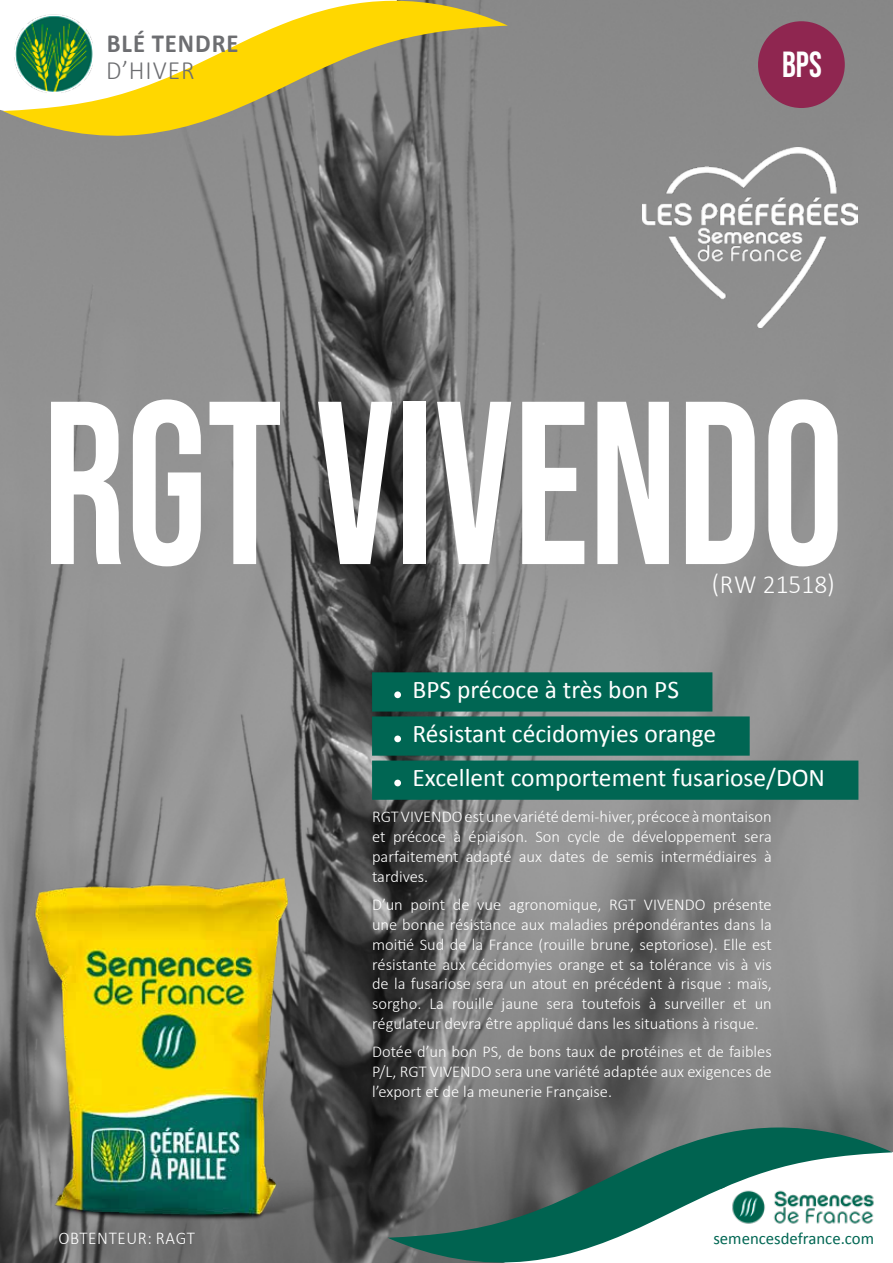
<style>
.page{position:relative;width:893px;height:1263px;background:#fff}
.page>*{position:absolute;margin:0;border:0;box-sizing:border-box;transform-origin:0 0}
.t1{font:231.9px "Bebas Neue";color:#fff;scale:.89 1}
.t2{font:36.15px "Bebas Neue";color:#fff;scale:.94 1}
.t3{font:300 26.4px "Calibri";color:#fff;scale:.96 1}
.t4{font:300 26.4px "Calibri";letter-spacing:.04em;color:#6d6e71;scale:.96 1}
.t5{font:700 26.25px "Calibri";letter-spacing:.04em;color:#6d6e71;scale:.94 1}
.t6{font:25.5px/44.1px "Calibri";color:#fff}
.t7{font:300 18px "Calibri";letter-spacing:.04em;color:#fff;scale:.94 1}
.t8{font:16.8px "Calibri";color:#006653}
.t9{font:300 16.5px/19.8px "Calibri";color:#fff;text-align:justify}
</style>
<div class="page">
<img style="left:0;top:0;width:893px;height:1127px">
<svg style="left:3px;top:1px;width:505px;height:138px"></svg>
<svg style="left:446px;top:1127px;width:447px;height:136px"></svg>
<svg style="left:720px;top:1186px;width:7px;height:3px"></svg>
<img style="left:0;top:810px;width:446px;height:453px">
<img style="left:642px;top:147px;width:216px;height:180px">
<div style="left:758px;top:21px;width:87px;height:87px;background:#8f2650;border-radius:50%"></div>
<div style="left:372px;top:672px;width:340px;height:39px;background:#006653"></div>
<div style="left:372px;top:716px;width:378px;height:40px;background:#006653"></div>
<div style="left:372px;top:760px;width:486px;height:40px;background:#006653"></div>
<div style="left:394px;top:691px;width:7px;height:7px;background:#fff;border-radius:50%"></div>
<div style="left:394px;top:735px;width:7px;height:7px;background:#fff;border-radius:50%"></div>
<div style="left:394px;top:780px;width:7px;height:6px;background:#fff;border-radius:50%"></div>
<h3 class="t5" style="left:107px;top:27px;width:142px">BLÉ TENDRE</h3>
<h3 class="t4" style="left:106px;top:54px;width:94px">D’HIVER</h3>
<h2 class="t2" style="left:782px;top:44px;width:44px">BPS</h2>
<h1 class="t1" style="left:43px;top:353px;width:902px">RGT VIVENDO</h1>
<h3 class="t3" style="left:712px;top:568px;width:130px">(RW 21518)</h3>
<h3 class="t6" style="left:413px;top:668px;width:414px">BPS précoce à très bon PS<br>Résistant cécidomyies orange<br>Excellent comportement fusariose/DON</h3>
<p class="t9" style="left:372px;top:807px;width:401px">RGT VIVENDO est une variété demi-hiver, précoce à montaison et précoce à épiaison. Son cycle de développement sera parfaitement adapté aux dates de semis intermédiaires à tardives.</p>
<p class="t9" style="left:372px;top:894px;width:401px">D’un point de vue agronomique, RGT VIVENDO présente une bonne résistance aux maladies prépondérantes dans la moitié Sud de la France (rouille brune, septoriose). Elle est résistante aux cécidomyies orange et sa tolérance vis à vis de la fusariose sera un atout en précédent à risque : maïs, sorgho. La rouille jaune sera toutefois à surveiller et un régulateur devra être appliqué dans les situations à risque.</p>
<p class="t9" style="left:372px;top:1042px;width:401px">Dotée d’un bon PS, de bons taux de protéines et de faibles P/L, RGT VIVENDO sera une variété adaptée aux exigences de l’export et de la meunerie Française.</p>
<p class="t7" style="left:58px;top:1227px;width:147px">OBTENTEUR: RAGT</p>
<p class="t8" style="left:713px;top:1228px;width:162px">semencesdefrance.com</p>
</div>
